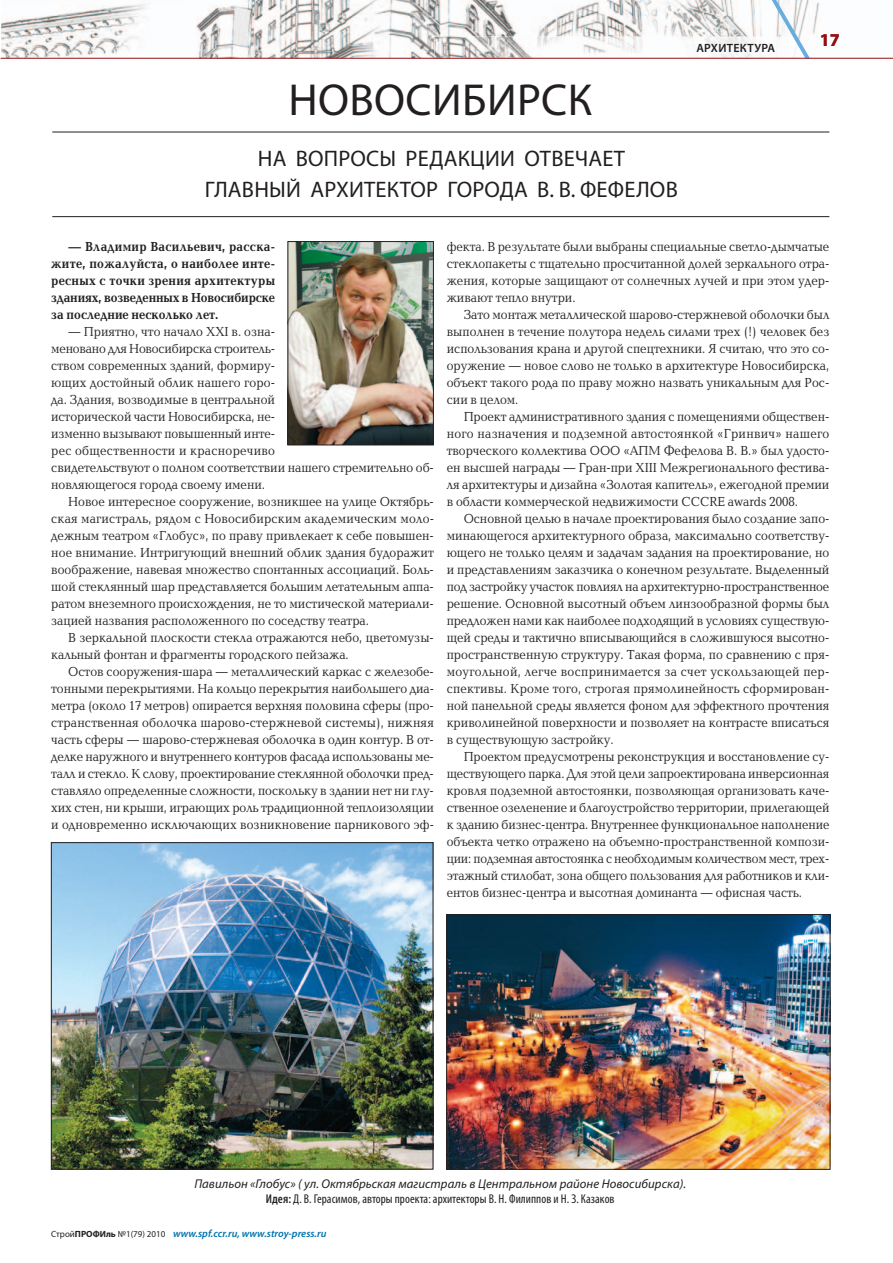
<style>
.page{position:relative;width:893px;height:1263px;background:#fff}
.page>*{position:absolute;margin:0;border:0;box-sizing:border-box;transform-origin:0 0}
.t1{font:45px "Myriad Pro";letter-spacing:.01em;color:#231f20}
.t2{font:22.5px/31.5px "Myriad Pro";letter-spacing:.01em;color:#231f20;text-align:center}
.t3{font:700 18px "Myriad Pro";color:#941114}
.t4{font:13.5px/17px "Baltica C";color:#231f20;text-align:justify;scale:.9 1}
.t5{font:13.5px/17px "Baltica C";color:#231f20;text-align:justify;scale:.89 1}
.t6{font:700 13.5px/17px "Baltica C";letter-spacing:-.01em;color:#231f20;text-align:justify;scale:.9 1}
.t7{font:italic 12.75px/15px "Myriad Pro";letter-spacing:.005em;color:#231f20;text-align:center}
.t8{font:600 12px "Myriad Pro";letter-spacing:.025em;color:#231f20}
.t9{font:italic 600 10.5px "Myriad Pro";color:#0073ae}
.s1{font-weight:600;font-style:normal;font-stretch:condensed}
.s2{font-style:normal;font-stretch:condensed}
.s3{font-weight:400;font-style:normal;font-size:9px;color:#231f20}
.s4{font-weight:700;font-style:normal;font-size:9px;color:#231f20}
</style>
<div class="page">
<img style="left:1px;top:0;width:892px;height:58px">
<img style="left:434px;top:37px;width:328px;height:21px">
<svg style="left:762px;top:0;width:48px;height:58px"></svg>
<hr style="left:1px;top:58px;width:892px;height:1px;background:#941114">
<img style="left:290px;top:243px;width:141px;height:200px">
<div style="left:288px;top:241px;width:145px;height:204px;border:1px solid #231f20"></div>
<img style="left:53px;top:844px;width:378px;height:323px">
<div style="left:51px;top:842px;width:382px;height:327px;border:1px solid #231f20"></div>
<img style="left:448px;top:916px;width:380px;height:251px">
<div style="left:446px;top:914px;width:384px;height:255px;border:1px solid #231f20"></div>
<hr style="left:52px;top:132px;width:777px;height:1px;background:#231f20">
<hr style="left:52px;top:216px;width:777px;height:1px;background:#231f20">
<h1 class="t1" style="left:288px;top:83px;width:305px">НОВОСИБИРСК</h1>
<h2 class="t2" style="left:205px;top:145px;width:474px">НА ВОПРОСЫ РЕДАКЦИИ ОТВЕЧАЕТ<br>ГЛАВНЫЙ АРХИТЕКТОР ГОРОДА В. В. ФЕФЕЛОВ</h2>
<p class="t8" style="left:696px;top:44px;width:80px">АРХИТЕКТУРА</p>
<h3 class="t3" style="left:820px;top:33px;width:21px">17</h3>
<p class="t6" style="left:51px;top:239px;width:250px;text-indent:17px">— Владимир Васильевич, расска&shy;жите, пожалуйста, о наиболее инте&shy;ресных с точки зрения архитектуры зданиях, возведенных в Новосибирске за последние несколько лет.</p>
<p class="t4" style="left:51px;top:324px;width:427px;text-align:left;text-indent:17px">— Приятно, что начало XXI в. озна-<br>меновано для Новосибирска строитель-<br>ством современных зданий, формиру-<br>ющих достойный облик нашего горо-<br>да. Здания, возводимые в центральной<br>исторической части Новосибирска, не-<br>изменно вызывают повышенный инте-<br>рес общественности и красноречиво<br>свидетельствуют о полном соответствии нашего стремительно об&shy;новляющегося города своему имени.</p>
<p class="t4" style="left:51px;top:494px;width:427px;text-indent:17px">Новое интересное сооружение, возникшее на улице Октябрь&shy;ская магистраль, рядом с Новосибирским академическим моло&shy;дежным театром «Глобус», по праву привлекает к себе повышен&shy;ное внимание. Интригующий внешний облик здания будоражит воображение, навевая множество спонтанных ассоциаций. Боль&shy;шой стеклянный шар представляется большим летательным аппа&shy;ратом внеземного происхождения, не то мистической материали&shy;зацией названия расположенного по соседству театра.</p>
<p class="t4" style="left:51px;top:630px;width:427px;text-indent:17px">В зеркальной плоскости стекла отражаются небо, цветомузы&shy;кальный фонтан и фрагменты городского пейзажа.</p>
<p class="t4" style="left:51px;top:664px;width:427px;text-indent:17px">Остов сооружения-шара — металлический каркас с железобе&shy;тонными перекрытиями. На кольцо перекрытия наибольшего диа&shy;метра (около 17 метров) опирается верхняя половина сферы (про&shy;странственная оболочка шарово-стержневой системы), нижняя часть сферы — шарово-стержневая оболочка в один контур. В от&shy;делке наружного и внутреннего контуров фасада использованы ме&shy;талл и стекло. К слову, проектирование стеклянной оболочки пред&shy;ставляло определенные сложности, поскольку в здании нет ни глу&shy;хих стен, ни крыши, играющих роль традиционной теплоизоляции и одновременно исключающих возникновение парникового эф-</p>
<p class="t4" style="left:447px;top:239px;width:427px">фекта. В результате были выбраны специальные светло-дымчатые стеклопакеты с тщательно просчитанной долей зеркального отра&shy;жения, которые защищают от солнечных лучей и при этом удер&shy;живают тепло внутри.</p>
<p class="t4" style="left:447px;top:307px;width:427px;text-indent:17px">Зато монтаж металлической шарово-стержневой оболочки был выполнен в течение полутора недель силами трех (!) человек без использования крана и другой спецтехники. Я считаю, что это со&shy;оружение — новое слово не только в архитектуре Новосибирска, объект такого рода по праву можно назвать уникальным для Рос&shy;сии в целом.</p>
<p class="t4" style="left:447px;top:409px;width:427px;text-indent:17px">Проект административного здания с помещениями обществен&shy;ного назначения и подземной автостоянкой «Гринвич» нашего творческого коллектива ООО «АПМ Фефелова В. В.» был удосто&shy;ен высшей награды — Гран-при XIII Межрегионального фестива&shy;ля архитектуры и дизайна «Золотая капитель», ежегодной премии в области коммерческой недвижимости CCCRE awards 2008.</p>
<p class="t4" style="left:447px;top:511px;width:427px;text-indent:17px">Основной целью в начале проектирования было создание запо&shy;минающегося архитектурного образа, максимально соответству&shy;ющего не только целям и задачам задания на проектирование, но и представлениям заказчика о конечном результате. Выделенный под застройку участок повлиял на архитектурно-пространственное решение. Основной высотный объем линзообразной формы был предложен нами как наиболее подходящий в условиях существую&shy;щей среды и тактично вписывающийся в сложившуюся высотно&shy;пространственную структуру. Такая форма, по сравнению с пря&shy;моугольной, легче воспринимается за счет ускользающей пер&shy;спективы. Кроме того, строгая прямолинейность сформирован&shy;ной панельной среды является фоном для эффектного прочтения криволинейной поверхности и позволяет на контрасте вписаться в существующую застройку.</p>
<p class="t5" style="left:447px;top:749px;width:432px;text-indent:17px">Проектом предусмотрены реконструкция и восстановление су&shy;ществующего парка. Для этой цели запроектирована инверсионная кровля подземной автостоянки, позволяющая организовать каче&shy;ственное озеленение и благоустройство территории, прилегающей к зданию бизнес-центра. Внутреннее функциональное наполнение объекта четко отражено на объемно-пространственной компози&shy;ции: подземная автостоянка с необходимым количеством мест, трех&shy;этажный стилобат, зона общего пользования для работников и кли&shy;ентов бизнес-центра и высотная доминанта — офисная часть.</p>
<p class="t7" style="left:194px;top:1177px;width:493px">Павильон «Глобус» ( ул. Октябрьская магистраль в Центральном районе Новосибирска).<br><span class="s1">Идея:</span> <span class="s2">Д. В. Герасимов, авторы проекта: архитекторы В. Н. Филиппов и Н. З. Казаков</span></p>
<p class="t9" style="left:51px;top:1230px;width:277px"><span class="s3">Cтрой</span><span class="s4">ПРОФИль</span> <span class="s3">№1(79) 2010</span> www.spf.ccr.ru, www.stroy-press.ru</p>
</div>
